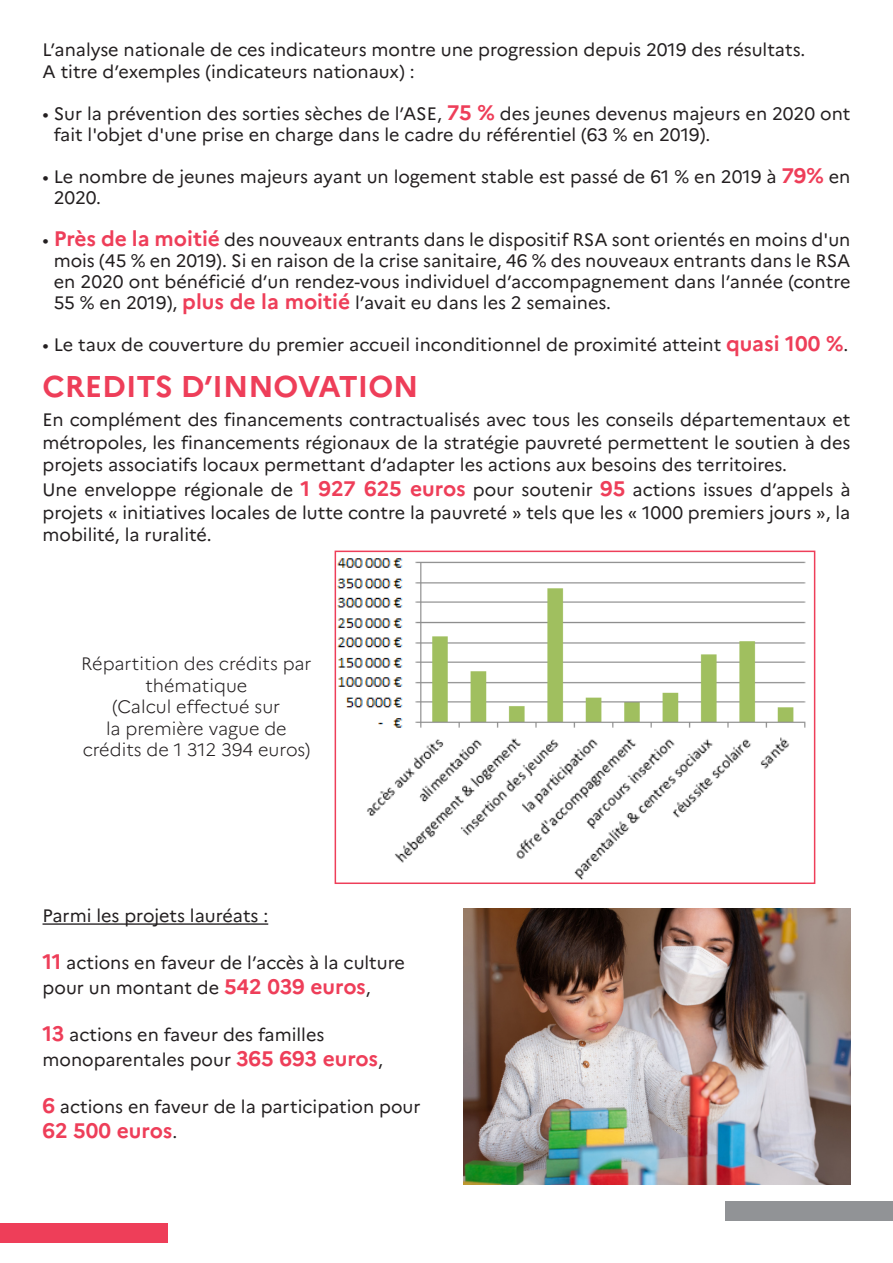
<style>
.page{position:relative;width:893px;height:1263px;background:#fff}
.page>*{position:absolute;margin:0;border:0;box-sizing:border-box;transform-origin:0 0}
.t1{font:700 30px "Marianne";color:#ee3e59}
.t2{font:700 21px "Marianne";letter-spacing:-.005em;color:#ee3e59}
.t3{font:18px/21px "Marianne";color:#231f20}
.t4{font:300 18px/21.6px "Marianne";color:#231f20;text-align:center}
.s1{font-weight:700;font-size:21px;color:#ee3e59}
.s2{font-weight:400;font-size:18px;color:#231f20}
</style>
<div class="page">
<div style="left:0;top:1224px;width:168px;height:19px;background:#ee3e59"></div>
<div style="left:725px;top:1201px;width:168px;height:19px;background:#919396"></div>
<img style="left:338px;top:558px;width:468px;height:322px">
<div style="left:335px;top:551px;width:480px;height:333px;border:2px solid #ee3e59"></div>
<hr style="left:43px;top:923px;width:225px;height:2px;background:#231f20">
<img style="left:463px;top:908px;width:387px;height:276px">
<p class="t3" style="left:43px;top:39px;width:764px">L’analyse nationale de ces indicateurs montre une progression depuis 2019 des résultats.</p>
<p class="t3" style="left:43px;top:61px;width:373px">A titre d’exemples (indicateurs nationaux) :</p>
<p class="t3" style="left:54px;top:103px;width:798px;text-indent:-11px">• Sur la prévention des sorties sèches de l’ASE, <span class="s1">75 %</span> des jeunes devenus majeurs en 2020 ont fait l'objet d'une prise en charge dans le cadre du référentiel (63 % en 2019).</p>
<p class="t3" style="left:54px;top:166px;width:798px;text-indent:-11px">• Le nombre de jeunes majeurs ayant un logement stable est passé de 61 % en 2019 à <span class="s1">79%</span> en<br>2020.</p>
<p class="t3" style="left:54px;top:229px;width:798px;text-align:justify;text-indent:-11px">• <span class="s1">Près de la moitié</span> des nouveaux entrants dans le dispositif RSA sont orientés en moins d'un mois (45 % en 2019). Si en raison de la crise sanitaire, 46 % des nouveaux entrants dans le RSA en 2020 ont bénéficié d’un rendez-vous individuel d’accompagnement dans l’année (contre 55 % en 2019), <span class="s1">plus de la moitié</span> l’avait eu dans les 2 semaines.</p>
<p class="t3" style="left:43px;top:334px;width:807px">• Le taux de couverture du premier accueil inconditionnel de proximité atteint <span class="s1">quasi 100 %</span>.</p>
<p class="t1" style="left:43px;top:368px;width:378px">CREDITS D’INNOVATION</p>
<p class="t3" style="left:43px;top:408px;width:809px;line-height:22.5px;text-align:justify">En complément des financements contractualisés avec tous les conseils départementaux et métropoles, les financements régionaux de la stratégie pauvreté permettent le soutien à des projets associatifs locaux permettant d’adapter les actions aux besoins des territoires.</p>
<p class="t3" style="left:43px;top:478px;width:809px;line-height:22.5px;text-align:justify">Une enveloppe régionale de <span class="s1">1 927 625 euros</span> pour soutenir <span class="s1">95</span> actions issues d’appels à projets « initiatives locales de lutte contre la pauvreté » tels que les « 1000 premiers jours », la mobilité, la ruralité.</p>
<p class="t4" style="left:81px;top:653px;width:232px">Répartition des crédits par thématique</p>
<p class="t4" style="left:83px;top:696px;width:229px">(Calcul effectué sur<br>la première vague de crédits de 1 312 394 euros)</p>
<p class="t3" style="left:43px;top:905px;width:227px">Parmi les projets lauréats :</p>
<p class="t3" style="left:43px;top:949px;width:364px;line-height:25.2px"><span class="s1">11</span> actions en faveur de l’accès à la culture pour un montant de <span class="s1">542 039 euros</span>,</p>
<p class="t3" style="left:43px;top:1021px;width:342px;line-height:25.2px"><span class="s1">13</span> actions en faveur des familles monoparentales pour <span class="s1">365 693 euros</span>,</p>
<p class="t3" style="left:43px;top:1095px;width:380px"><span class="s1">6</span> actions en faveur de la participation pour</p>
<p class="t2" style="left:43px;top:1117px;width:136px">62 500 euros<span class="s2">.</span></p>
</div>
